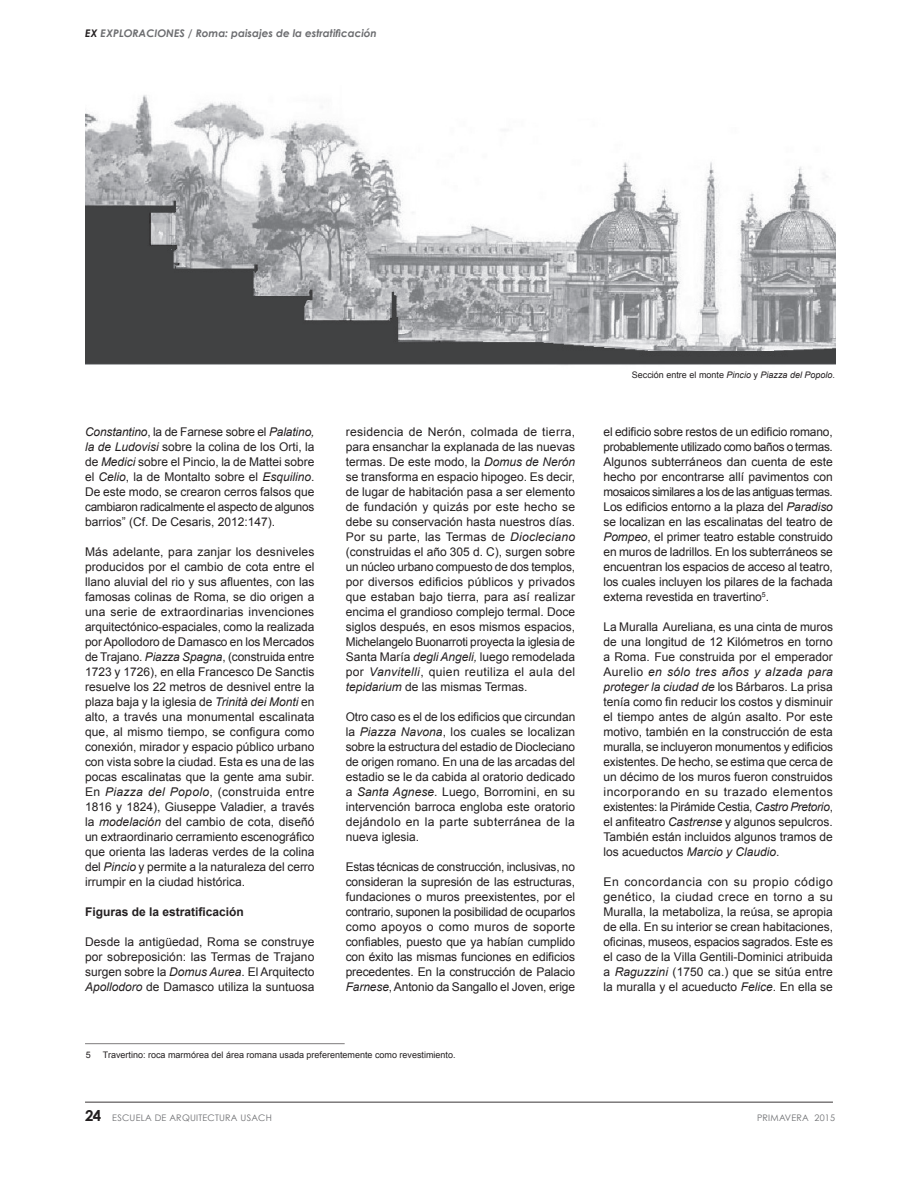
<style>
.page{position:relative;width:918px;height:1188px;background:#fff}
.page>*{position:absolute;margin:0;border:0;box-sizing:border-box;transform-origin:0 0}
.contenidos{font:12px/15px "Arial";color:#231f20;text-align:justify}
.contenidos-2{font:700 12px "Arial";color:#231f20}
.autor{font:italic 700 10.5px "Century Gothic";color:#6c6d70}
.nota_pie_de_pagina{font:9px "Arial";color:#231f20}
.contenidos-3{font:9px "Arial";color:#231f20}
.t1{font:9px "Century Gothic";letter-spacing:.025em;color:#6c6d70}
.s1{color:#231f20}
.s2{font-style:italic}
.s3{font-weight:700;font-size:15px;color:#231f20}
</style>
<div class="page">
<hr style="left:85px;top:1101px;width:748px;height:2px;background:#231f20">
<hr style="left:85px;top:1043px;width:260px;height:1px;background:#231f20">
<img style="left:86px;top:95px;width:749px;height:270px">
<p class="autor" style="left:85px;top:27px;width:293px"><span class="s1">EX</span> EXPLORACIONES / Roma: paisajes de la estratificación</p>
<p class="contenidos" style="left:85px;top:424px;width:231px"><span class="s2">Constantino</span>, la de Farnese sobre el <span class="s2">Palatino, la de Ludovisi</span> sobre la colina de los Orti, la de <span class="s2">Medici</span> sobre el Pincio, la de Mattei sobre el <span class="s2">Celio</span>, la de Montalto sobre el <span class="s2">Esquilino</span>.<br>De este modo, se crearon cerros falsos que cambiaron radicalmente el aspecto de algunos barrios” (Cf. De Cesaris, 2012:147).</p>
<p class="contenidos" style="left:85px;top:544px;width:231px">Más adelante, para zanjar los desniveles producidos por el cambio de cota entre el llano aluvial del rio y sus afluentes, con las famosas colinas de Roma, se dio origen a una serie de extraordinarias invenciones arquitectónico-espaciales, como la realizada por Apollodoro de Damasco en los Mercados de Trajano. <span class="s2">Piazza Spagna</span>, (construida entre 1723 y 1726), en ella Francesco De Sanctis resuelve los 22 metros de desnivel entre la plaza baja y la iglesia de <span class="s2">Trinità dei Monti</span> en alto, a través una monumental escalinata que, al mismo tiempo, se configura como conexión, mirador y espacio público urbano con vista sobre la ciudad. Esta es una de las pocas escalinatas que la gente ama subir.<br>En <span class="s2">Piazza del Popolo</span>, (construida entre 1816 y 1824), Giuseppe Valadier, a través la <span class="s2">modelación</span> del cambio de cota, diseñó un extraordinario cerramiento escenográfico que orienta las laderas verdes de la colina del <span class="s2">Pincio</span> y permite a la naturaleza del cerro irrumpir en la ciudad histórica.</p>
<p class="contenidos-2" style="left:85px;top:903px;width:160px">Figuras de la estratificación</p>
<p class="contenidos" style="left:85px;top:934px;width:231px">Desde la antigüedad, Roma se construye por sobreposición: las Termas de Trajano surgen sobre la <span class="s2">Domus Aurea</span>. El Arquitecto <span class="s2">Apollodoro</span> de Damasco utiliza la suntuosa</p>
<p class="contenidos" style="left:346px;top:424px;width:231px">residencia de Nerón, colmada de tierra, para ensanchar la explanada de las nuevas termas. De este modo, la <span class="s2">Domus de Nerón </span>se transforma en espacio hipogeo. Es decir, de lugar de habitación pasa a ser elemento de fundación y quizás por este hecho se debe su conservación hasta nuestros días.<br>Por su parte, las Termas de <span class="s2">Diocleciano </span>(construidas el año 305 d. C), surgen sobre un núcleo urbano compuesto de dos templos, por diversos edificios públicos y privados que estaban bajo tierra, para así realizar encima el grandioso complejo termal. Doce siglos después, en esos mismos espacios, Michelangelo Buonarroti proyecta la iglesia de Santa María <span class="s2">degli Angeli,</span> luego remodelada por <span class="s2">Vanvitelli</span>, quien reutiliza el aula del <span class="s2">tepidarium</span> de las mismas Termas.</p>
<p class="contenidos" style="left:346px;top:709px;width:231px">Otro caso es el de los edificios que circundan la <span class="s2">Piazza Navona</span>, los cuales se localizan sobre la estructura del estadio de Diocleciano de origen romano. En una de las arcadas del estadio se le da cabida al oratorio dedicado a <span class="s2">Santa Agnese</span>. Luego, Borromini, en su intervención barroca engloba este oratorio dejándolo en la parte subterránea de la nueva iglesia.</p>
<p class="contenidos" style="left:346px;top:859px;width:231px">Estas técnicas de construcción, inclusivas, no consideran la supresión de las estructuras, fundaciones o muros preexistentes, por el contrario, suponen la posibilidad de ocuparlos como apoyos o como muros de soporte confiables, puesto que ya habían cumplido con éxito las mismas funciones en edificios precedentes. En la construcción de Palacio <span class="s2">Farnese</span>, Antonio da Sangallo el Joven, erige</p>
<p class="nota_pie_de_pagina" style="left:86px;top:1049px;width:7px">5</p>
<p class="nota_pie_de_pagina" style="left:103px;top:1049px;width:354px">Travertino: roca marmórea del área romana usada preferentemente como revestimiento.</p>
<p class="contenidos-3" style="left:632px;top:369px;width:205px">Sección entre el monte <span class="s2">Pincio</span> y <span class="s2">Piazza del Popolo</span>.</p>
<p class="contenidos" style="left:603px;top:424px;width:231px">el edificio sobre restos de un edificio romano, probablemente utilizado como baños o termas.<br>Algunos subterráneos dan cuenta de este hecho por encontrarse allí pavimentos con mosaicos similares a los de las antiguas termas.<br>Los edificios entorno a la plaza del <span class="s2">Paradiso </span>se localizan en las escalinatas del teatro de <span class="s2">Pompeo</span>, el primer teatro estable construido en muros de ladrillos. En los subterráneos se encuentran los espacios de acceso al teatro, los cuales incluyen los pilares de la fachada externa revestida en travertino<sup>5</sup>.</p>
<p class="contenidos" style="left:603px;top:619px;width:231px">La Muralla Aureliana, es una cinta de muros de una longitud de 12 Kilómetros en torno a Roma. Fue construida por el emperador Aurelio <span class="s2">en sólo tres años y alzada para proteger la ciudad de</span> los Bárbaros. La prisa tenía como fin reducir los costos y disminuir el tiempo antes de algún asalto. Por este motivo, también en la construcción de esta muralla, se incluyeron monumentos y edificios existentes. De hecho, se estima que cerca de un décimo de los muros fueron construidos incorporando en su trazado elementos existentes: la Pirámide Cestia, <span class="s2">Castro Pretorio</span>, el anfiteatro <span class="s2">Castrense</span> y algunos sepulcros.<br>También están incluidos algunos tramos de los acueductos <span class="s2">Marcio y Claudio</span>.</p>
<p class="contenidos" style="left:603px;top:874px;width:231px">En concordancia con su propio código genético, la ciudad crece en torno a su Muralla, la metaboliza, la reúsa, se apropia de ella. En su interior se crean habitaciones, oficinas, museos, espacios sagrados. Este es el caso de la Villa Gentili-Dominici atribuida a <span class="s2">Raguzzini</span> (1750 ca.) que se sitúa entre la muralla y el acueducto <span class="s2">Felice</span>. En ella se</p>
<p class="t1" style="left:85px;top:1113px;width:188px"><span class="s3">24</span> ESCUELA DE ARQUITECTURA USACH</p>
<p class="t1" style="left:757px;top:1113px;width:80px">PRIMAVERA 2015</p>
</div>
